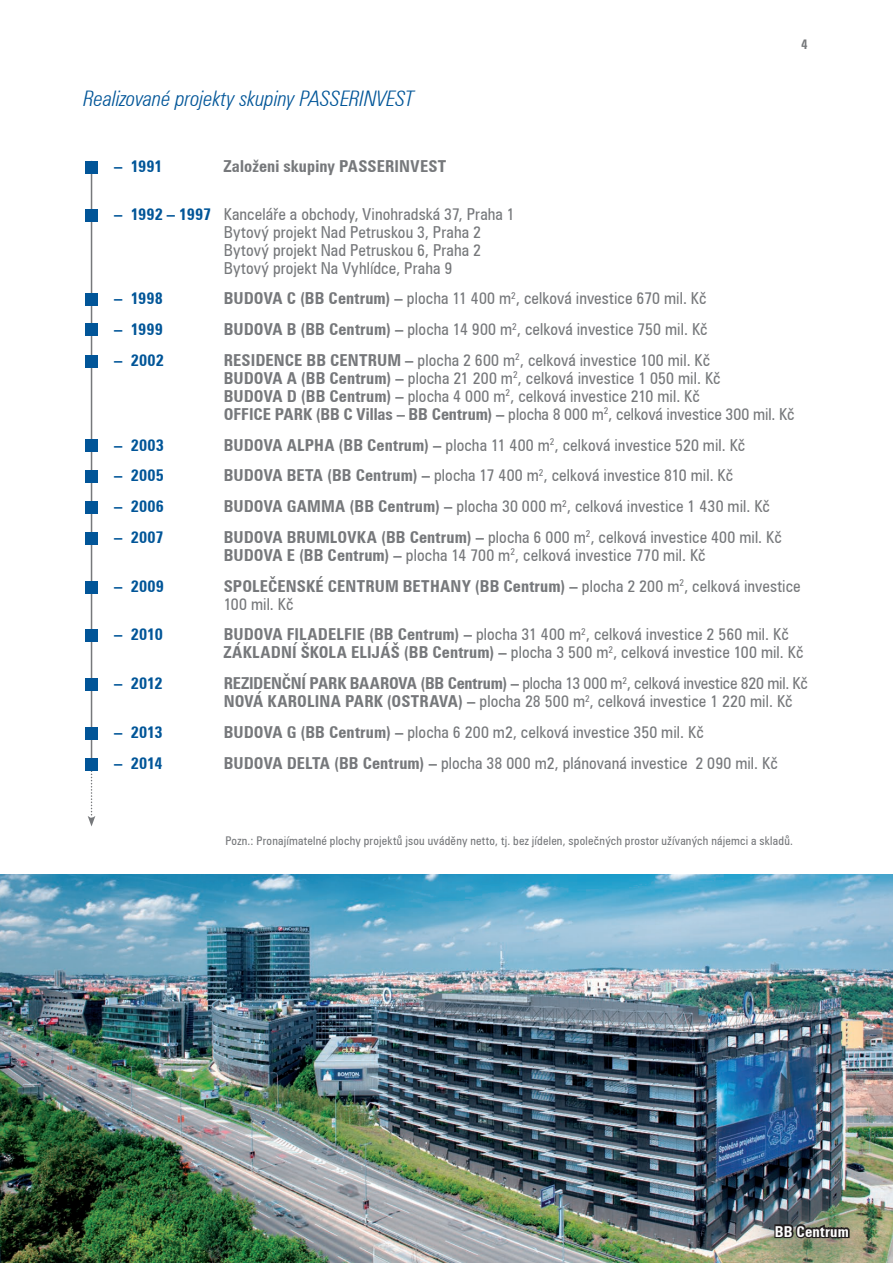
<style>
.page{position:relative;width:893px;height:1263px;background:#fff}
.page>*{position:absolute;margin:0;border:0;box-sizing:border-box;transform-origin:0 0}
.t1{font:21px "Zurich CE Lt Cn BT Italic";letter-spacing:-.005em;color:#015598}
.t2{font:16.5px/18px "Zurich CE Cn BT Roman";letter-spacing:.005em;color:#76787b}
.t3{font:16.5px "Zurich CE Cn BT Bold";letter-spacing:.01em;color:#76787b}
.t4{font:16.5px "Zurich CE Cn BT Bold";letter-spacing:.01em;color:#015598}
.t5{font:15px "Zurich CE Cn BT Bold";color:#fff}
.t6{font:13.5px "Zurich CE Cn BT Bold";color:#76787b}
.t7{font:12px "Zurich CE Cn BT Roman";letter-spacing:.02em;color:#76787b}
.s1{font-family:"Zurich CE Cn BT Bold";color:#015598}
.s2{font-family:"Zurich CE Cn BT Bold"}
.s3{font-family:"Zurich CE Cn BT Roman"}
</style>
<div class="page">
<hr style="left:91px;top:161px;width:1px;height:603px;background:#76787b">
<svg style="left:88px;top:771px;width:7px;height:55px"></svg>
<div style="left:85px;top:161px;width:13px;height:13px;background:#015598"></div>
<div style="left:85px;top:209px;width:13px;height:13px;background:#015598"></div>
<div style="left:85px;top:293px;width:13px;height:13px;background:#015598"></div>
<div style="left:85px;top:324px;width:13px;height:12px;background:#015598"></div>
<div style="left:85px;top:355px;width:13px;height:13px;background:#015598"></div>
<div style="left:85px;top:439px;width:13px;height:13px;background:#015598"></div>
<div style="left:85px;top:501px;width:13px;height:13px;background:#015598"></div>
<div style="left:85px;top:470px;width:13px;height:13px;background:#015598"></div>
<div style="left:85px;top:581px;width:13px;height:13px;background:#015598"></div>
<div style="left:85px;top:532px;width:13px;height:13px;background:#015598"></div>
<div style="left:85px;top:758px;width:13px;height:13px;background:#015598"></div>
<div style="left:85px;top:630px;width:13px;height:12px;background:#015598"></div>
<div style="left:85px;top:678px;width:13px;height:13px;background:#015598"></div>
<div style="left:85px;top:727px;width:13px;height:13px;background:#015598"></div>
<img style="left:0;top:875px;width:893px;height:388px">
<img style="left:736px;top:1185px;width:152px;height:78px">
<svg style="left:758px;top:1222px;width:93px;height:26px;background:#6b6d5e"></svg>
<p class="t1" style="left:83px;top:85px;width:332px">Realizované projekty skupiny passerinvest</p>
<p class="t6" style="left:801px;top:36px;width:8px">4</p>
<p class="t4" style="left:114px;top:155px;width:50px">– 1991</p>
<p class="t3" style="left:224px;top:155px;width:224px">Založeni skupiny PasserInvest</p>
<p class="t2" style="left:224px;top:205px;width:293px;text-indent:-109px"><span class="s1">– 1992 – 1997</span> Kanceláře a obchody, Vinohradská 37, Praha 1<br>Bytový projekt Nad Petruskou 3, Praha 2<br>Bytový projekt Nad Petruskou 6, Praha 2<br>Bytový projekt Na Vyhlídce, Praha 9</p>
<p class="t4" style="left:114px;top:287px;width:50px">– 1998</p>
<p class="t2" style="left:224px;top:289px;width:484px"><span class="s2">BUDOVA C (BB Centrum) –</span> plocha 11 400 m<sup>2</sup>, celková investice 670 mil. Kč</p>
<p class="t4" style="left:114px;top:318px;width:50px">– 1999</p>
<p class="t2" style="left:224px;top:320px;width:485px"><span class="s2">BUDOVA B (BB Centrum) –</span> plocha 14 900 m<sup>2</sup>, celková investice 750 mil. Kč</p>
<p class="t4" style="left:114px;top:349px;width:51px">– 2002</p>
<p class="t2" style="left:224px;top:351px;width:572px"><span class="s2">RESIDENCE BB CENTRUM –</span> plocha 2 600 m<sup>2</sup>, celková investice 100 mil. Kč<br><span class="s2">BUDOVA A (BB Centrum) –</span> plocha 21 200 m<sup>2</sup>, celková investice 1 050 mil. Kč<br><span class="s2">BUDOVA D (BB Centrum) –</span> plocha 4 000 m<sup>2</sup>, celková investice 210 mil. Kč<br><span class="s2">OFFICE PARK (BB C Villas – BB Centrum) –</span> plocha 8 000 m<sup>2</sup>, celková investice 300 mil. Kč</p>
<p class="t4" style="left:114px;top:434px;width:51px">– 2003</p>
<p class="t2" style="left:224px;top:436px;width:523px"><span class="s2">BUDOVA ALPHA (BB Centrum) –</span> plocha 11 400 m<sup>2</sup>, celková investice 520 mil. Kč</p>
<p class="t4" style="left:114px;top:464px;width:51px">– 2005</p>
<p class="t2" style="left:224px;top:466px;width:511px"><span class="s2">BUDOVA BETA (BB Centrum) –</span> plocha 17 400 m<sup>2</sup>, celková investice 810 mil. Kč</p>
<p class="t4" style="left:114px;top:495px;width:51px">– 2006</p>
<p class="t2" style="left:224px;top:497px;width:548px"><span class="s2">BUDOVA GAMMA (BB Centrum) –</span> plocha 30 000 m<sup>2</sup>, celková investice 1 430 mil. Kč</p>
<p class="t4" style="left:114px;top:526px;width:51px">– 2007</p>
<p class="t2" style="left:224px;top:528px;width:560px"><span class="s2">BUDOVA BRUMLOVKA (BB Centrum) –</span> plocha 6 000 m<sup>2</sup>, celková investice 400 mil. Kč<br><span class="s2">BUDOVA E (BB Centrum) –</span> plocha 14 700 m<sup>2</sup>, celková investice 770 mil. Kč</p>
<p class="t4" style="left:114px;top:575px;width:51px">– 2009</p>
<p class="t3" style="left:224px;top:575px;width:578px">SPOLEČENSKÉ CENTRUM BETHANY (BB Centrum) – <span class="s3">plocha 2 200 m</span><sup>2</sup><span class="s3">, celková investice</span></p>
<p class="t2" style="left:224px;top:595px;width:71px">100 mil. Kč</p>
<p class="t4" style="left:114px;top:623px;width:50px">– 2010</p>
<p class="t2" style="left:224px;top:625px;width:581px"><span class="s2">BUDOVA FILADELFIE (BB Centrum) –</span> plocha 31 400 m<sup>2</sup>, celková investice 2 560 mil. Kč<br><span class="s2">ZÁKLADNÍ ŠKOLA ELIJÁŠ (BB Centrum) –</span> plocha 3 500 m<sup>2</sup>, celková investice 100 mil. Kč</p>
<p class="t4" style="left:114px;top:672px;width:50px">– 2012</p>
<p class="t2" style="left:224px;top:674px;width:586px"><span class="s2">REZIDENČNÍ PARK BAAROVA (BB Centrum) –</span> plocha 13 000 m<sup>2</sup>, celková investice 820 mil. Kč<br><span class="s2">NOVÁ KAROLINA PARK (OSTRAVA) –</span> plocha 28 500 m<sup>2</sup>, celková investice 1 220 mil. Kč</p>
<p class="t4" style="left:114px;top:721px;width:50px">– 2013</p>
<p class="t3" style="left:224px;top:721px;width:21px">Budov</p>
<p class="t2" style="left:272px;top:723px;width:433px"><span class="s2">a G (BB Centrum) –</span> plocha 6 200 m2, celková investice 350 mil. Kč</p>
<p class="t4" style="left:114px;top:752px;width:50px">– 2014</p>
<p class="t2" style="left:224px;top:754px;width:555px"><span class="s2">BUDOVA DELTA (BB Centrum) –</span> plocha 38 000 m2, plánovaná investice 2 090 mil. Kč</p>
<p class="t7" style="left:225px;top:832px;width:569px">Pozn.: Pronajímatelné plochy projektů jsou uváděny netto, tj. bez jídelen, společných prostor užívaných nájemci a skladů.</p>
<p class="t5" style="left:775px;top:1221px;width:75px">BB Centrum</p>
</div>
